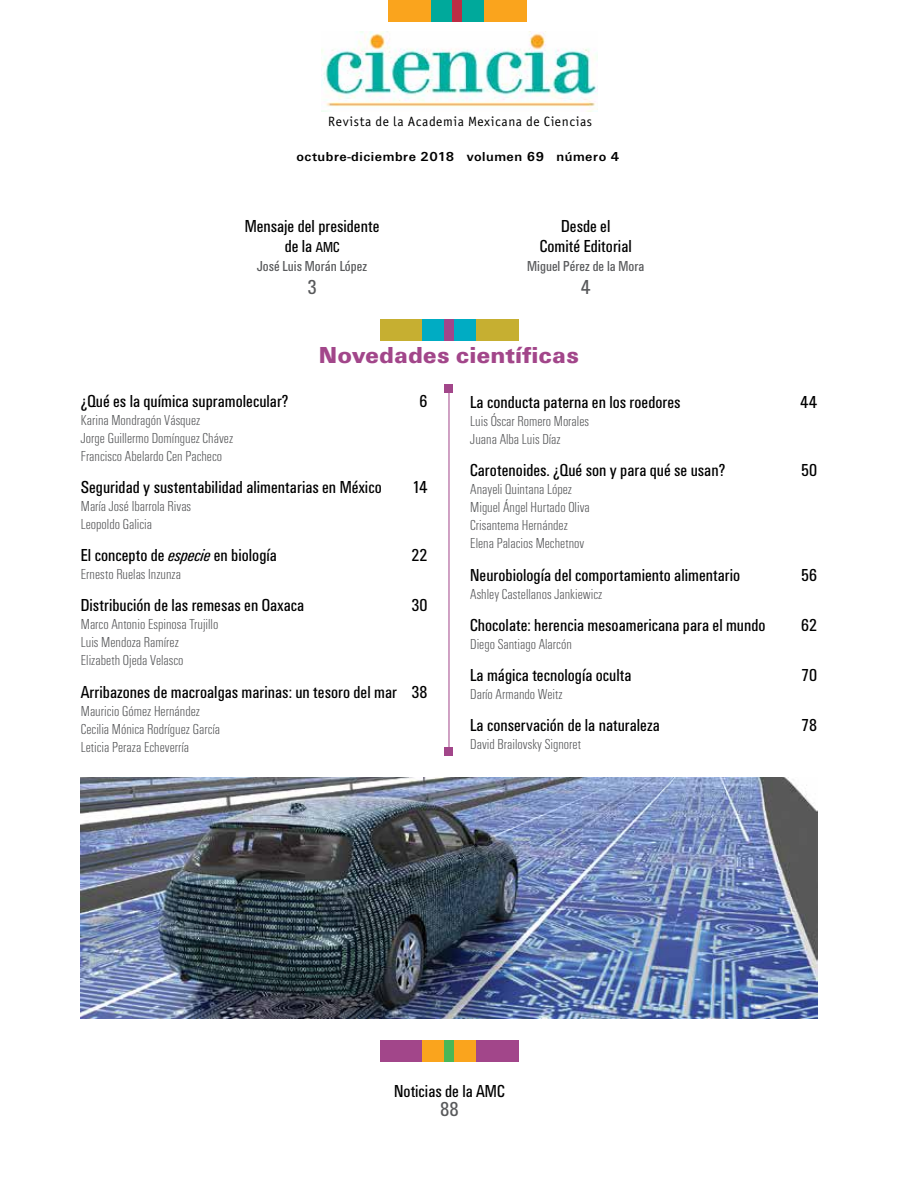
<style>
.page{position:relative;width:915px;height:1191px;background:#fff}
.page>*{position:absolute;margin:0;border:0;box-sizing:border-box;transform-origin:0 0}
.t1{font:900 24px "Unitus T";color:#a2468a}
.t2{font:condensed 21px "Unitus T";color:#58595b}
.t3{font:condensed 18px/19.5px "Unitus T";color:#000;text-align:center}
.t4{font:300 condensed 15px/18px "Unitus T";color:#58595b}
.t5{font:condensed 15px "Unitus T";color:#58595b}
.t6{font:13.5px "Officina Sans";letter-spacing:.05em;color:#000}
.t7{font:700 13.5px "Unitus T";letter-spacing:.04em;color:#000}
.s1{font-size:15px}
.s2{font-style:italic}
</style>
<div class="page">
<img style="left:321px;top:32px;width:276px;height:79px">
<div style="left:484px;top:0;width:42px;height:21px;background:#faa41d"></div>
<div style="left:388px;top:0;width:43px;height:21px;background:#faa41d"></div>
<div style="left:431px;top:0;width:21px;height:21px;background:#00a99b"></div>
<div style="left:452px;top:0;width:10px;height:21px;background:#bb2d45"></div>
<div style="left:462px;top:0;width:22px;height:21px;background:#00a99b"></div>
<div style="left:476px;top:1040px;width:42px;height:21px;background:#a2468a"></div>
<div style="left:380px;top:1040px;width:42px;height:21px;background:#a2468a"></div>
<div style="left:422px;top:1040px;width:22px;height:21px;background:#faa41d"></div>
<div style="left:444px;top:1040px;width:10px;height:21px;background:#4ab757"></div>
<div style="left:454px;top:1040px;width:22px;height:21px;background:#faa41d"></div>
<div style="left:444px;top:385px;width:9px;height:8px;background:#a2468a"></div>
<div style="left:444px;top:747px;width:9px;height:8px;background:#a2468a"></div>
<hr style="left:448px;top:385px;width:1px;height:366px;background:#a2468a">
<div style="left:476px;top:319px;width:42px;height:22px;background:#c6af31"></div>
<div style="left:380px;top:319px;width:42px;height:22px;background:#c6af31"></div>
<div style="left:422px;top:319px;width:22px;height:22px;background:#00acc3"></div>
<div style="left:444px;top:319px;width:10px;height:22px;background:#a2468a"></div>
<div style="left:454px;top:319px;width:22px;height:22px;background:#00acc3"></div>
<img style="left:81px;top:778px;width:735px;height:240px">
<p class="t6" style="left:328px;top:113px;width:265px">Revista de la Academia Mexicana de Ciencias</p>
<p class="t7" style="left:296px;top:149px;width:324px">octubre-diciembre 2018 volumen 69 número 4</p>
<p class="t3" style="left:244px;top:216px;width:136px">Mensaje del presidente de la <span class="s1">AMC</span></p>
<p class="t5" style="left:257px;top:257px;width:111px">José Luis Morán López</p>
<h2 class="t2" style="left:307px;top:275px;width:11px">3</h2>
<p class="t3" style="left:539px;top:216px;width:93px">Desde el<br>Comité Editorial</p>
<p class="t5" style="left:527px;top:257px;width:119px">Miguel Pérez de la Mora</p>
<h2 class="t2" style="left:581px;top:275px;width:11px">4</h2>
<h1 class="t1" style="left:319px;top:341px;width:261px">Novedades científicas</h1>
<p class="t3" style="left:81px;top:390px;width:209px">¿Qué es la química supramolecular?</p>
<p class="t3" style="left:419px;top:390px;width:10px">6</p>
<p class="t4" style="left:81px;top:410px;width:154px">Karina Mondragón Vásquez<br>Jorge Guillermo Domínguez Chávez<br>Francisco Abelardo Cen Pacheco</p>
<p class="t3" style="left:81px;top:477px;width:302px">Seguridad y sustentabilidad alimentarias en México</p>
<p class="t3" style="left:412px;top:477px;width:17px">14</p>
<p class="t4" style="left:81px;top:496px;width:112px">María José Ibarrola Rivas<br>Leopoldo Galicia</p>
<p class="t3" style="left:81px;top:545px;width:197px">El concepto de <span class="s2">especie</span> en biología</p>
<p class="t3" style="left:411px;top:545px;width:18px">22</p>
<p class="t4" style="left:81px;top:565px;width:102px">Ernesto Ruelas Inzunza</p>
<p class="t3" style="left:81px;top:595px;width:225px">Distribución de las remesas en Oaxaca</p>
<p class="t3" style="left:411px;top:595px;width:18px">30</p>
<p class="t4" style="left:81px;top:615px;width:139px">Marco Antonio Espinosa Trujillo<br>Luis Mendoza Ramírez<br>Elizabeth Ojeda Velasco</p>
<p class="t3" style="left:81px;top:681px;width:348px">Arribazones de macroalgas marinas: un tesoro del mar 38</p>
<p class="t4" style="left:81px;top:701px;width:141px">Mauricio Gómez Hernández<br>Cecilia Mónica Rodríguez García<br>Leticia Peraza Echeverría</p>
<p class="t3" style="left:470px;top:392px;width:212px">La conducta paterna en los roedores</p>
<p class="t3" style="left:800px;top:392px;width:18px">44</p>
<p class="t4" style="left:470px;top:412px;width:120px">Luis Óscar Romero Morales<br>Juana Alba Luis Díaz</p>
<p class="t3" style="left:470px;top:460px;width:256px">Carotenoides. ¿Qué son y para qué se usan?</p>
<p class="t3" style="left:800px;top:460px;width:18px">50</p>
<p class="t4" style="left:470px;top:480px;width:121px">Anayeli Quintana López<br>Miguel Ángel Hurtado Oliva<br>Crisantema Hernández<br>Elena Palacios Mechetnov</p>
<p class="t3" style="left:470px;top:564px;width:271px">Neurobiología del comportamiento alimentario</p>
<p class="t3" style="left:800px;top:564px;width:18px">56</p>
<p class="t4" style="left:470px;top:584px;width:133px">Ashley Castellanos Jankiewicz</p>
<p class="t3" style="left:470px;top:615px;width:297px">Chocolate: herencia mesoamericana para el mundo</p>
<p class="t3" style="left:800px;top:615px;width:18px">62</p>
<p class="t4" style="left:470px;top:634px;width:103px">Diego Santiago Alarcón</p>
<p class="t3" style="left:470px;top:665px;width:163px">La mágica tecnología oculta</p>
<p class="t3" style="left:800px;top:665px;width:18px">70</p>
<p class="t4" style="left:470px;top:685px;width:94px">Darío Armando Weitz</p>
<p class="t3" style="left:470px;top:715px;width:191px">La conservación de la naturaleza</p>
<p class="t3" style="left:800px;top:715px;width:18px">78</p>
<p class="t4" style="left:470px;top:735px;width:112px">David Brailovsky Signoret</p>
<p class="t3" style="left:394px;top:1081px;width:112px">Noticias de la AMC</p>
<h2 class="t2" style="left:440px;top:1097px;width:20px">88</h2>
</div>
